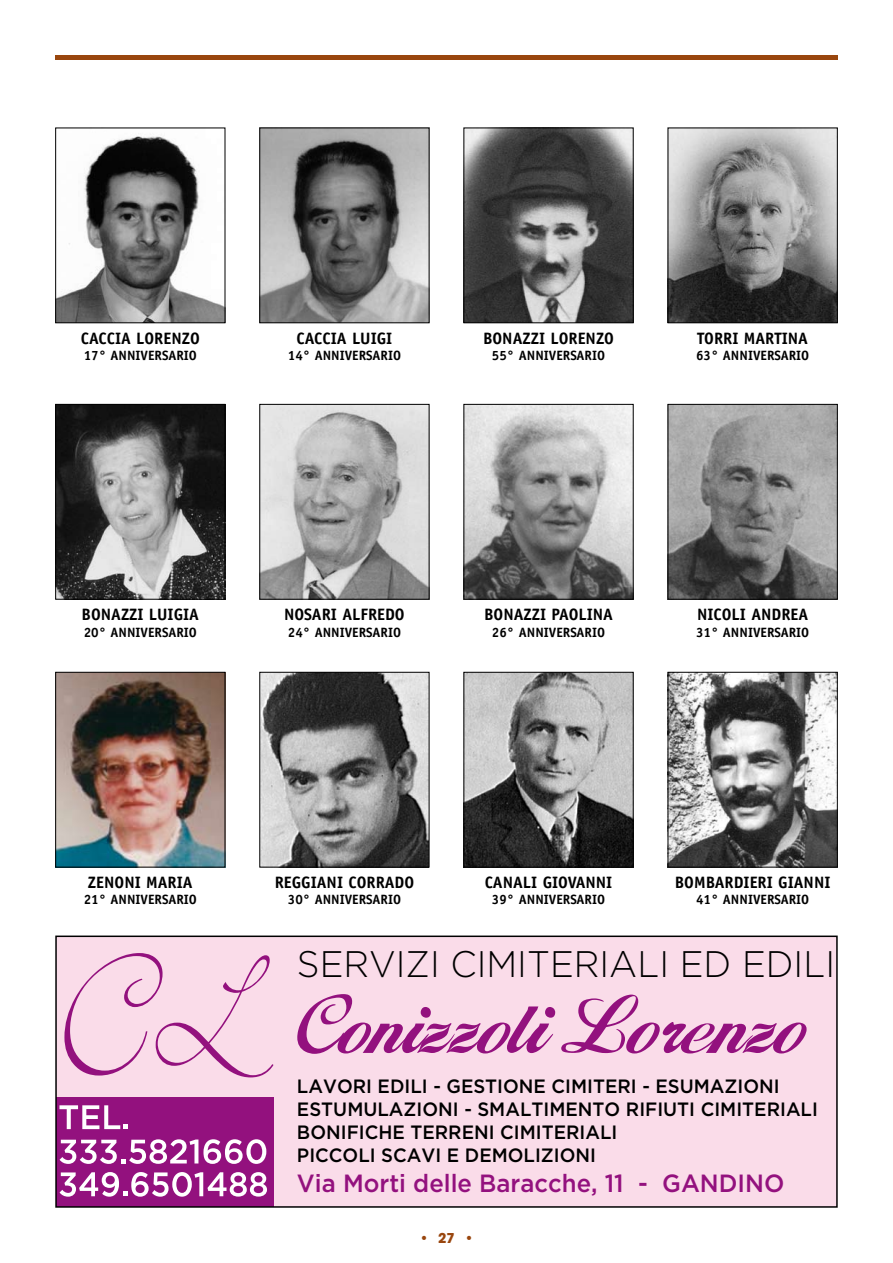
<style>
.page{position:relative;width:893px;height:1263px;background:#fff}
.page>*{position:absolute;margin:0;border:0;box-sizing:border-box;transform-origin:0 0}
.t1{font:83.7px "Alison";color:#93117e;scale:.96 1}
.t2{font:300 36.9px "Gotham";color:#000;scale:.96 1}
.t3{font:500 24.9px "Gotham";color:#93117e;scale:.96 1}
.t4{font:500 19.2px/23.1px "Gotham";color:#000;scale:.96 1}
.t5{font:700 16.5px "Officina Sans";color:#000}
.t6{font:700 13.5px "Officina Sans";color:#000}
.t7{font:700 13.5px "Avant Garde";color:#99460e}
</style>
<div class="page">
<img style="left:465px;top:130px;width:167px;height:191px">
<div style="left:463px;top:128px;width:171px;height:195px;border:1px solid #000"></div>
<img style="left:670px;top:130px;width:166px;height:191px">
<div style="left:668px;top:128px;width:170px;height:195px;border:1px solid #000"></div>
<img style="left:465px;top:406px;width:167px;height:192px">
<div style="left:463px;top:404px;width:171px;height:196px;border:1px solid #000"></div>
<img style="left:670px;top:406px;width:166px;height:192px">
<div style="left:668px;top:404px;width:170px;height:196px;border:1px solid #000"></div>
<img style="left:261px;top:406px;width:166px;height:192px">
<div style="left:259px;top:404px;width:170px;height:196px;border:1px solid #000"></div>
<img style="left:57px;top:133px;width:166px;height:188px">
<div style="left:55px;top:128px;width:170px;height:195px;border:1px solid #000"></div>
<img style="left:261px;top:130px;width:166px;height:191px">
<div style="left:259px;top:128px;width:170px;height:195px;border:1px solid #000"></div>
<img style="left:57px;top:406px;width:166px;height:192px">
<div style="left:55px;top:404px;width:170px;height:196px;border:1px solid #000"></div>
<div style="left:56px;top:936px;width:781px;height:271px;background:#fadce9"></div>
<div style="left:56px;top:1097px;width:217px;height:110px;background:#93117e"></div>
<svg style="left:64px;top:953px;width:210px;height:124px"></svg>
<svg style="left:59px;top:1105px;width:69px;height:24px"></svg>
<svg style="left:60px;top:1139px;width:206px;height:25px"></svg>
<svg style="left:60px;top:1172px;width:207px;height:25px"></svg>
<div style="left:55px;top:935px;width:783px;height:273px;border:2px solid #000"></div>
<div style="left:55px;top:55px;width:783px;height:5px;background:#99460e"></div>
<img style="left:670px;top:674px;width:166px;height:191px">
<div style="left:668px;top:672px;width:170px;height:195px;border:1px solid #000"></div>
<img style="left:465px;top:674px;width:167px;height:191px">
<div style="left:463px;top:672px;width:171px;height:195px;border:1px solid #000"></div>
<img style="left:57px;top:674px;width:166px;height:191px">
<div style="left:55px;top:672px;width:170px;height:195px;border:1px solid #000"></div>
<img style="left:261px;top:674px;width:166px;height:191px">
<div style="left:259px;top:672px;width:170px;height:195px;border:1px solid #000"></div>
<p class="t5" style="left:81px;top:328px;width:121px">CACCIA LORENZO</p>
<p class="t6" style="left:84px;top:347px;width:115px">17° ANNIVERSARIO</p>
<p class="t5" style="left:297px;top:328px;width:97px">CACCIA LUIGI</p>
<p class="t6" style="left:288px;top:347px;width:115px">14° ANNIVERSARIO</p>
<p class="t5" style="left:483px;top:328px;width:132px">BONAZZI LORENZO</p>
<p class="t6" style="left:492px;top:347px;width:115px">55° ANNIVERSARIO</p>
<p class="t5" style="left:697px;top:328px;width:112px">TORRI MARTINA</p>
<p class="t6" style="left:696px;top:347px;width:115px">63° ANNIVERSARIO</p>
<p class="t5" style="left:82px;top:604px;width:119px">BONAZZI LUIGIA</p>
<p class="t6" style="left:84px;top:623px;width:115px">20° ANNIVERSARIO</p>
<p class="t5" style="left:284px;top:604px;width:122px">NOSARI ALFREDO</p>
<p class="t6" style="left:288px;top:623px;width:115px">24° ANNIVERSARIO</p>
<p class="t5" style="left:484px;top:604px;width:130px">BONAZZI PAOLINA</p>
<p class="t6" style="left:492px;top:623px;width:115px">26° ANNIVERSARIO</p>
<p class="t5" style="left:697px;top:604px;width:113px">NICOLI ANDREA</p>
<p class="t6" style="left:696px;top:623px;width:115px">31° ANNIVERSARIO</p>
<p class="t5" style="left:88px;top:872px;width:106px">ZENONI MARIA</p>
<p class="t6" style="left:84px;top:891px;width:115px">21° ANNIVERSARIO</p>
<p class="t5" style="left:275px;top:872px;width:141px">REGGIANI CORRADO</p>
<p class="t6" style="left:288px;top:891px;width:115px">30° ANNIVERSARIO</p>
<p class="t5" style="left:485px;top:872px;width:129px">CANALI GIOVANNI</p>
<p class="t6" style="left:492px;top:891px;width:115px">39° ANNIVERSARIO</p>
<p class="t5" style="left:675px;top:872px;width:157px">BOMBARDIERI GIANNI</p>
<p class="t6" style="left:696px;top:891px;width:115px">41° ANNIVERSARIO</p>
<h2 class="t2" style="left:297px;top:944px;width:562px">SERVIZI CIMITERIALI ED EDILI</h2>
<h1 class="t1" style="left:296px;top:990px;width:528px">Conizzoli Lorenzo</h1>
<h3 class="t4" style="left:297px;top:1074px;width:544px">LAVORI EDILI - GESTIONE CIMITERI - ESUMAZIONI ESTUMULAZIONI - SMALTIMENTO RIFIUTI CIMITERIALI BONIFICHE TERRENI CIMITERIALI<br>PICCOLI SCAVI E DEMOLIZIONI</h3>
<h3 class="t3" style="left:297px;top:1169px;width:509px">Via Morti delle Baracche, 11 - GANDINO</h3>
<p class="t7" style="left:419px;top:1230px;width:56px">• 27 •</p>
</div>
